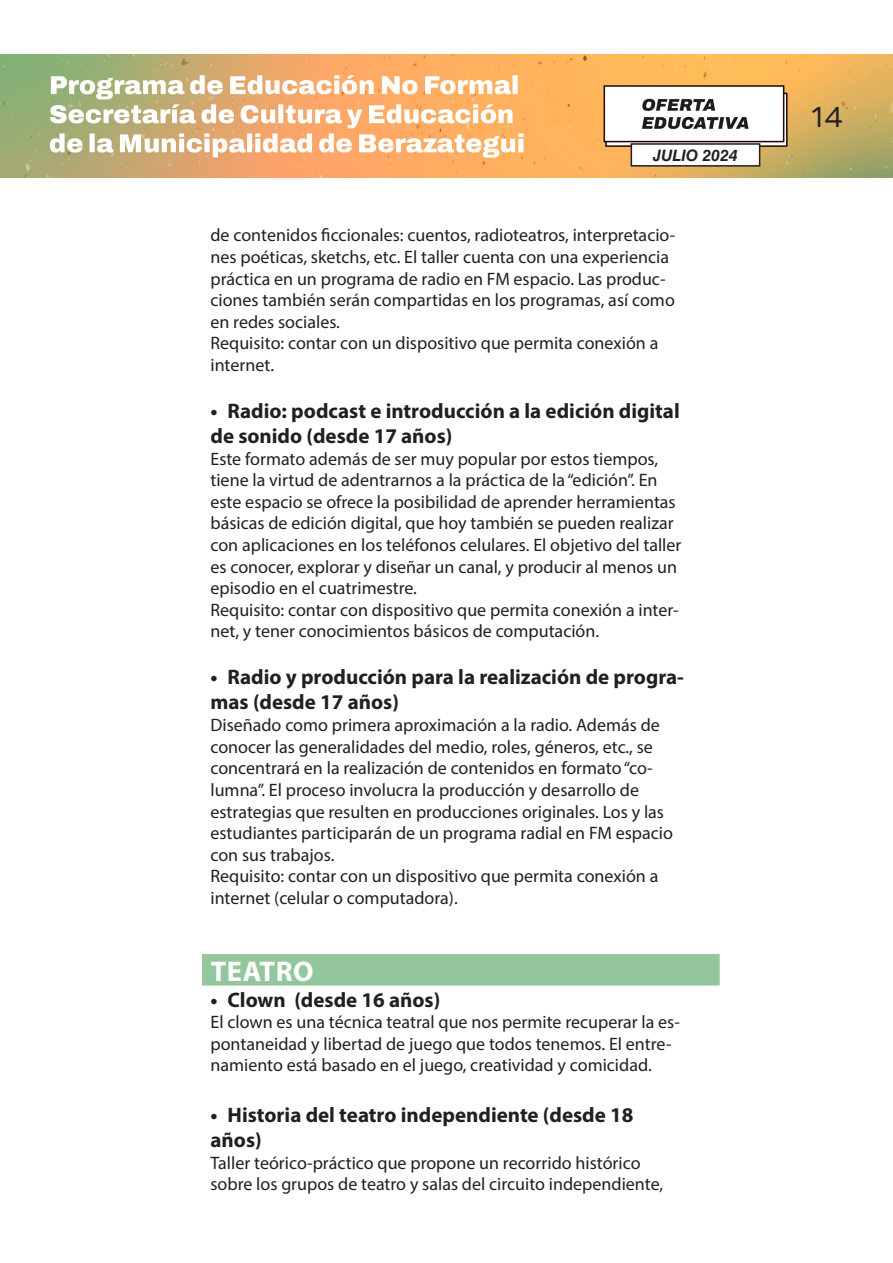
<style>
.page{position:relative;width:893px;height:1263px;background:#fff}
.page>*{position:absolute;margin:0;border:0;box-sizing:border-box;transform-origin:0 0}
.Titulo_-_Copia_2{font:700 28.5px "Myriad Pro";letter-spacing:.02em;color:#fff}
.t1{font:28.5px "Amsi Pro";color:#231f20}
.t2{font:700 21px/25.2px "Myriad Pro";color:#231f20}
.t3{font:18px/21.6px "Myriad Pro";color:#231f20}
.t4{font:italic 700 15.9px "Helvetica LT Std";color:#231f20}
</style>
<div class="page">
<img style="left:0;top:54px;width:892px;height:123px">
<div style="left:631px;top:144px;width:129px;height:22px;background:#fff"></div>
<div style="left:631px;top:143px;width:129px;height:24px;border:2px solid #231f20"></div>
<div style="left:202px;top:954px;width:518px;height:31px;background:#94c69d"></div>
<p class="t4" style="left:653px;top:145px;width:86px">JULIO 2024</p>
<p class="t3" style="left:210px;top:224px;width:466px">de contenidos ficcionales: cuentos, radioteatros, interpretacio&shy;nes poéticas, sketchs, etc. El taller cuenta con una experiencia práctica en un programa de radio en FM espacio. Las produc&shy;ciones también serán compartidas en los programas, así como en redes sociales.</p>
<p class="t3" style="left:210px;top:332px;width:449px">Requisito: contar con un dispositivo que permita conexión a internet.</p>
<p class="t2" style="left:210px;top:397px;width:471px">• Radio: podcast e introducción a la edición digital de sonido (desde 17 años)</p>
<p class="t3" style="left:210px;top:447px;width:472px">Este formato además de ser muy popular por estos tiempos, tiene la virtud de adentrarnos a la práctica de la “edición”. En este espacio se ofrece la posibilidad de aprender herramientas básicas de edición digital, que hoy también se pueden realizar con aplicaciones en los teléfonos celulares. El objetivo del taller es conocer, explorar y diseñar un canal, y producir al menos un episodio en el cuatrimestre.</p>
<p class="t3" style="left:210px;top:599px;width:470px">Requisito: contar con dispositivo que permita conexión a inter&shy;net, y tener conocimientos básicos de computación.</p>
<p class="t2" style="left:210px;top:664px;width:475px">• Radio y producción para la realización de progra&shy;mas (desde 17 años)</p>
<p class="t3" style="left:210px;top:714px;width:464px">Diseñado como primera aproximación a la radio. Además de conocer las generalidades del medio, roles, géneros, etc., se concentrará en la realización de contenidos en formato “co&shy;lumna”. El proceso involucra la producción y desarrollo de estrategias que resulten en producciones originales. Los y las estudiantes participarán de un programa radial en FM espacio con sus trabajos.</p>
<p class="t3" style="left:210px;top:865px;width:449px">Requisito: contar con un dispositivo que permita conexión a internet (celular o computadora).</p>
<p class="Titulo_-_Copia_2" style="left:211px;top:953px;width:104px">TEATRO</p>
<p class="t2" style="left:210px;top:986px;width:231px">• Clown (desde 16 años)</p>
<p class="t3" style="left:210px;top:1011px;width:471px">El clown es una técnica teatral que nos permite recuperar la es&shy;pontaneidad y libertad de juego que todos tenemos. El entre&shy;namiento está basado en el juego, creatividad y comicidad.</p>
<p class="t2" style="left:210px;top:1101px;width:424px">• Historia del teatro independiente (desde 18 años)</p>
<p class="t3" style="left:210px;top:1151px;width:454px">Taller teórico-práctico que propone un recorrido histórico sobre los grupos de teatro y salas del circuito independiente,</p>
<h1 class="t1" style="left:811px;top:97px;width:33px">14</h1>
</div>
